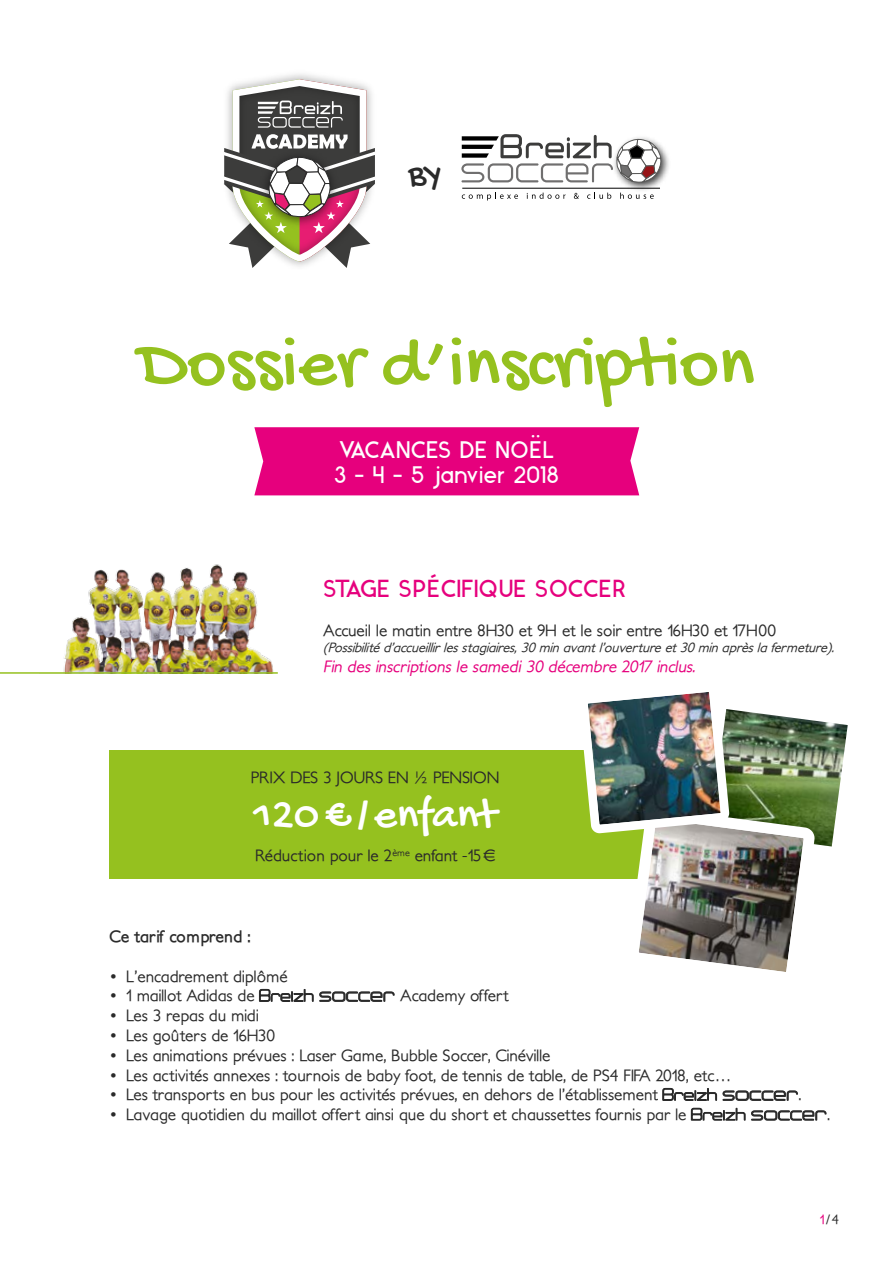
<style>
.page{position:relative;width:893px;height:1263px;background:#fff}
.page>*{position:absolute;margin:0;border:0;box-sizing:border-box;transform-origin:0 0}
.t1{font:75px "Gochi Hand";color:#95c11f}
.t2{font:45px "Gochi Hand";color:#fff}
.t3{font:34.5px "Gochi Hand";color:#2a2a2a}
.t4{font:24.6px "Ikaros";color:#e6007d}
.t5{font:24px/25.5px "Ikaros";color:#fff}
.t6{font:500 16.5px "Petita";color:#2a2a2a}
.t7{font:italic 500 16.5px "Petita";color:#e6007d}
.t8{font:500 16.5px "Petita";letter-spacing:-.03em;color:#2a2a2a}
.t9{font:700 16.5px "Petita";color:#2a2a2a}
.t10{font:italic 500 13.5px "Petita";color:#2a2a2a}
.t11{font:500 13.5px "Petita";color:#2a2a2a}
.s1{font-family:"Neogrey";font-weight:400;font-size:15px}
.s2{font-family:"Neogrey";font-weight:400;font-size:18px}
.s3{color:#e6007d}
</style>
<div class="page">
<div style="left:109px;top:750px;width:675px;height:129px;background:#95c11f"></div>
<div style="left:254px;top:427px;width:385px;height:68px;background:#e6007d"></div>
<img style="left:63px;top:564px;width:211px;height:108px">
<svg style="left:259px;top:989px;width:135px;height:13px"></svg>
<svg style="left:662px;top:1088px;width:55px;height:13px"></svg>
<svg style="left:723px;top:1091px;width:75px;height:10px"></svg>
<svg style="left:691px;top:1108px;width:54px;height:12px"></svg>
<svg style="left:751px;top:1110px;width:75px;height:10px"></svg>
<hr style="left:0;top:672px;width:278px;height:2px;background:#95c11f">
<svg style="left:223px;top:79px;width:152px;height:189px"></svg>
<svg style="left:462px;top:193px;width:56px;height:7px"></svg>
<svg style="left:527px;top:193px;width:38px;height:6px"></svg>
<svg style="left:574px;top:193px;width:5px;height:6px"></svg>
<svg style="left:587px;top:193px;width:24px;height:6px"></svg>
<svg style="left:620px;top:195px;width:34px;height:4px"></svg>
<hr style="left:462px;top:188px;width:198px;height:1px;background:#000">
<img style="left:610px;top:145px;width:59px;height:50px">
<svg style="left:461px;top:134px;width:200px;height:49px"></svg>
<img style="left:583px;top:692px;width:265px;height:280px">
<h3 class="t3" style="left:408px;top:157px;width:35px">BY</h3>
<h1 class="t1" style="left:138px;top:325px;width:617px">Dossier d’inscription</h1>
<h3 class="t5" style="left:334px;top:436px;width:226px">VACANCES DE NOËL<br>3 - 4 - 5 janvier 2018</h3>
<h3 class="t4" style="left:323px;top:574px;width:305px">STAGE SPÉCIFIQUE SOCCER</h3>
<p class="t6" style="left:323px;top:621px;width:454px">Accueil le matin entre 8H30 et 9H et le soir entre 16H30 et 17H00</p>
<p class="t10" style="left:323px;top:640px;width:517px">(Possibilitéd’accueillirlesstagiaires,30minavantl’ouvertureet30minaprèslafermeture).</p>
<p class="t7" style="left:323px;top:657px;width:377px">Fin des inscriptions le samedi 30 décembre 2017 inclus.</p>
<p class="t8" style="left:251px;top:767px;width:251px">PRIX DES 3 JOURS EN ½ PENSION</p>
<h2 class="t2" style="left:254px;top:791px;width:245px">120€/enfant</h2>
<p class="t6" style="left:255px;top:846px;width:242px">Réduction pour le 2<sup>ème</sup> enfant -15€</p>
<p class="t9" style="left:109px;top:926px;width:143px">Ce tarif comprend :</p>
<p class="t6" style="left:109px;top:966px;width:180px">• L’encadrement diplômé</p>
<p class="t6" style="left:109px;top:986px;width:401px">• 1 maillot Adidas de <span class="s1">Breizh</span> <span class="s2">soccer</span> Academy offert</p>
<p class="t6" style="left:109px;top:1006px;width:151px">• Les 3 repas du midi</p>
<p class="t6" style="left:109px;top:1026px;width:167px">• Les goûters de 16H30</p>
<p class="t6" style="left:109px;top:1045px;width:443px">• Les animations prévues : Laser Game, Bubble Soccer, Cinéville</p>
<p class="t6" style="left:109px;top:1065px;width:624px">• Les activités annexes : tournois de baby foot, de tennis de table, de PS4 FIFA 2018, etc…</p>
<p class="t6" style="left:109px;top:1085px;width:694px">• Les transports en bus pour les activités prévues, en dehors de l’établissement <span class="s1">Breizh</span> <span class="s2">soccer</span>.</p>
<p class="t6" style="left:109px;top:1105px;width:722px">• Lavage quotidien du maillot offert ainsi que du short et chaussettes fournis par le <span class="s1">Breizh</span> <span class="s2">soccer</span>.</p>
<p class="t11" style="left:820px;top:1212px;width:21px"><span class="s3">1</span>/4</p>
</div>
